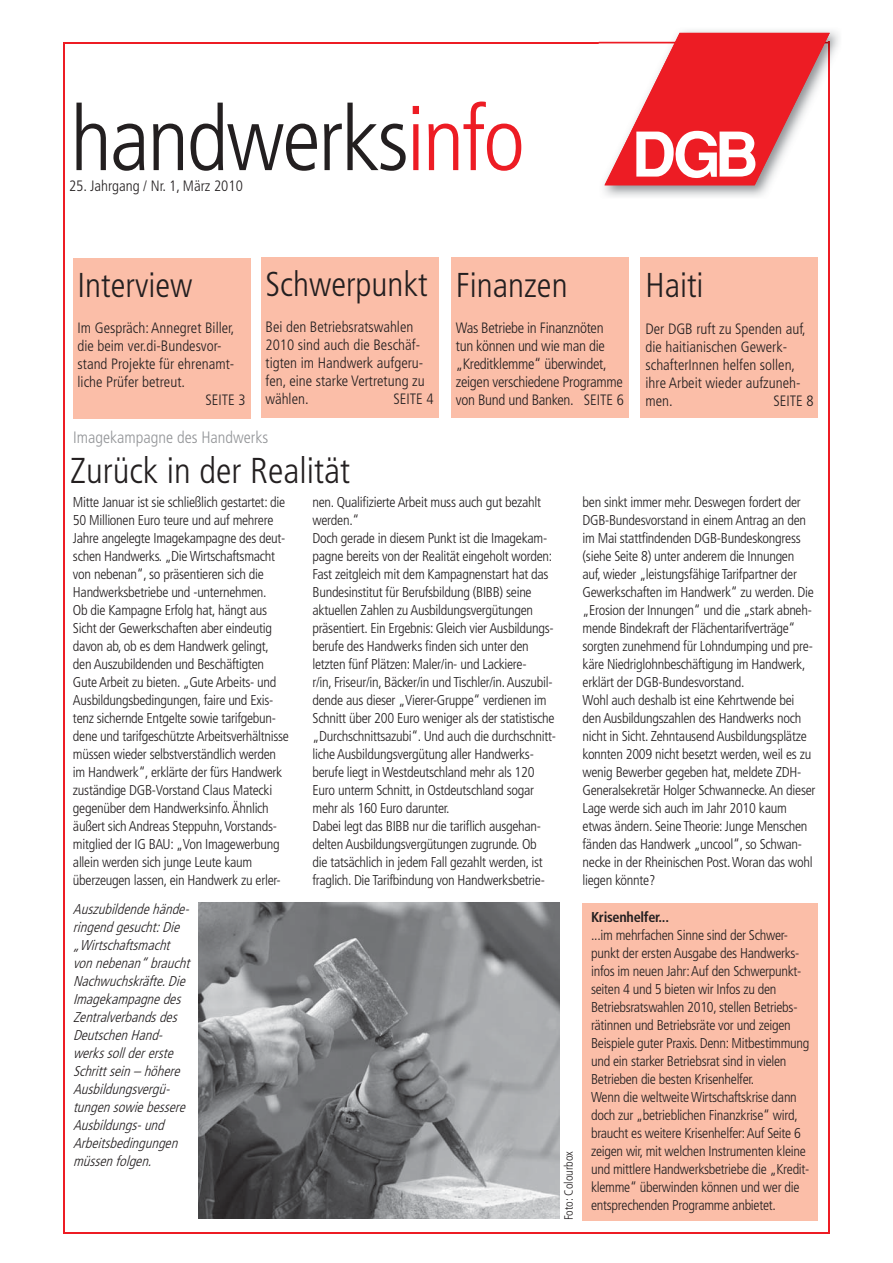
<style>
.page{position:relative;width:893px;height:1263px;background:#fff}
.page>*{position:absolute;margin:0;border:0;box-sizing:border-box;transform-origin:0 0}
.t1{font:300 condensed 90px "Frutiger LT Std";letter-spacing:-.025em;color:#231f20}
.t2{font:300 condensed 36px "Frutiger LT Std";color:#231f20}
.t3{font:300 condensed 34.5px "Frutiger LT Std";color:#231f20}
.t4{font:300 condensed 16.5px "Frutiger LT Std";color:#939598}
.t5{font:300 condensed 15px/18px "Frutiger LT Std";color:#231f20}
.t6{font:300 condensed 15px/18px "Frutiger LT Std";letter-spacing:-.02em;color:#231f20}
.t7{font:300 condensed 14.25px/18px "Frutiger LT Std";letter-spacing:-.02em;color:#231f20}
.t8{font:italic 300 condensed 14.25px/18px "Frutiger LT Std";color:#231f20}
.t9{font:700 condensed 14.25px "Frutiger LT Std";letter-spacing:-.02em;color:#231f20}
.t10{font:300 condensed 12px "Frutiger LT Std";color:#231f20}
.s1{color:#ed1c24}
</style>
<div class="page">
<div style="left:73px;top:259px;width:177px;height:160px;background:#fbbea8"></div>
<div style="left:262px;top:257px;width:177px;height:160px;background:#fbbea8"></div>
<div style="left:451px;top:257px;width:178px;height:160px;background:#fbbea8"></div>
<div style="left:641px;top:258px;width:177px;height:160px;background:#fbbea8"></div>
<hr style="left:63px;top:42px;width:765px;height:1px;background:#ed1c24">
<hr style="left:828px;top:42px;width:2px;height:1192px;background:#ed1c24">
<hr style="left:63px;top:1232px;width:766px;height:2px;background:#ed1c24">
<hr style="left:63px;top:43px;width:2px;height:1191px;background:#ed1c24">
<img style="left:599px;top:30px;width:240px;height:167px">
<img style="left:828px;top:185px;width:2px;height:12px">
<svg style="left:604px;top:33px;width:226px;height:152px"></svg>
<img style="left:199px;top:903px;width:360px;height:316px">
<div style="left:583px;top:903px;width:235px;height:318px;background:#fbbea8"></div>
<h1 class="t1" style="left:70px;top:95px;width:456px">handwerks<span class="s1">info</span></h1>
<p class="t5" style="left:69px;top:178px;width:175px">25. Jahrgang / Nr. 1, März 2010</p>
<h3 class="t3" style="left:78px;top:269px;width:117px">Interview</h3>
<p class="t5" style="left:78px;top:320px;width:158px">Im Gespräch: Annegret Biller,</p>
<p class="t5" style="left:78px;top:338px;width:146px">die beim ver.di-Bundesvor-</p>
<p class="t5" style="left:78px;top:356px;width:158px">stand Projekte für ehrenamt-</p>
<p class="t5" style="left:78px;top:374px;width:109px">liche Prüfer betreut.</p>
<p class="t5" style="left:206px;top:392px;width:42px">SEITE 3</p>
<h3 class="t3" style="left:266px;top:267px;width:164px">Schwerpunkt</h3>
<p class="t5" style="left:266px;top:318px;width:161px">Bei den Betriebsratswahlen<br>2010 sind auch die Beschäf&shy;tigten im Handwerk aufgeru&shy;fen, eine starke Vertretung zu wählen.</p>
<p class="t5" style="left:393px;top:390px;width:42px">SEITE 4</p>
<p class="t4" style="left:73px;top:430px;width:197px">Imagekampagne des Handwerks</p>
<h2 class="t2" style="left:70px;top:453px;width:281px">Zurück in der Realität</h2>
<h3 class="t3" style="left:456px;top:268px;width:113px">Finanzen</h3>
<p class="t6" style="left:456px;top:319px;width:170px">Was Betriebe in Finanznöten tun können und wie man die „Kreditklemme“ überwindet, zeigen verschiedene Programme von Bund und Banken. SEITE 6</p>
<h3 class="t3" style="left:645px;top:268px;width:60px">Haiti</h3>
<p class="t5" style="left:645px;top:321px;width:162px">Der DGB ruft zu Spenden auf, die haitianischen Gewerk&shy;schafterInnen helfen sollen, ihre Arbeit wieder aufzuneh&shy;men.</p>
<p class="t5" style="left:773px;top:393px;width:42px">SEITE 8</p>
<p class="t7" style="left:73px;top:494px;width:218px">Mitte Januar ist sie schließlich gestartet: die 50 Millionen Euro teure und auf mehrere Jahre angelegte Imagekampagne des deut&shy;schen Handwerks. „Die Wirtschaftsmacht von nebenan“, so präsentieren sich die Handwerksbetriebe und -unternehmen.<br>Ob die Kampagne Erfolg hat, hängt aus Sicht der Gewerkschaften aber eindeutig davon ab, ob es dem Handwerk gelingt, den Auszubildenden und Beschäftigten Gute Arbeit zu bieten. „Gute Arbeits- und Ausbildungsbedingungen, faire und Exis&shy;tenz sichernde Entgelte sowie tarifgebun&shy;dene und tarifgeschützte Arbeitsverhältnisse müssen wieder selbstverständlich werden im Handwerk“, erklärte der fürs Handwerk zuständige DGB-Vorstand Claus Matecki gegenüber dem Handwerksinfo. Ähnlich äußert sich Andreas Steppuhn, Vorstands&shy;mitglied der IG BAU: „Von Imagewerbung allein werden sich junge Leute kaum überzeugen lassen, ein Handwerk zu erler-</p>
<p class="t7" style="left:313px;top:494px;width:245px">nen. Qualifizierte Arbeit muss auch gut bezahlt werden.“<br>Doch gerade in diesem Punkt ist die Imagekam&shy;pagne bereits von der Realität eingeholt worden:<br>Fast zeitgleich mit dem Kampagnenstart hat das Bundesinstitut für Berufsbildung (BIBB) seine aktuellen Zahlen zu Ausbildungsvergütungen präsentiert. Ein Ergebnis: Gleich vier Ausbildungs&shy;berufe des Handwerks finden sich unter den letzten fünf Plätzen: Maler/in- und Lackiere -<br>r/in, Friseur/in, Bäcker/in und Tischler/in. Auszubil&shy;dende aus dieser „Vierer-Gruppe“ verdienen im Schnitt über 200 Euro weniger als der statistische „Durchschnittsazubi“. Und auch die durchschnitt&shy;liche Ausbildungsvergütung aller Handwerks&shy;berufe liegt in Westdeutschland mehr als 120<br>Euro unterm Schnitt, in Ostdeutschland sogar mehr als 160 Euro darunter.<br>Dabei legt das BIBB nur die tariflich ausgehan&shy;delten Ausbildungsvergütungen zugrunde. Ob<br>die tatsächlich in jedem Fall gezahlt werden, ist fraglich. Die Tarifbindung von Handwerksbetrie-</p>
<p class="t7" style="left:583px;top:494px;width:234px">ben sinkt immer mehr. Deswegen fordert der DGB-Bundesvorstand in einem Antrag an den im Mai stattfindenden DGB-Bundeskongress (siehe Seite 8) unter anderem die Innungen auf, wieder „leistungsfähige Tarifpartner der Gewerkschaften im Handwerk“ zu werden. Die „Erosion der Innungen“ und die „stark abneh&shy;mende Bindekraft der Flächentarifverträge“ sorgten zunehmend für Lohndumping und pre&shy;käre Niedriglohnbeschäftigung im Handwerk, erklärt der DGB-Bundesvorstand.<br>Wohl auch deshalb ist eine Kehrtwende bei den Ausbildungszahlen des Handwerks noch nicht in Sicht. Zehntausend Ausbildungsplätze konnten 2009 nicht besetzt werden, weil es zu wenig Bewerber gegeben hat, meldete ZDH-Generalsekretär Holger Schwannecke. An dieser Lage werde sich auch im Jahr 2010 kaum etwas ändern. Seine Theorie: Junge Menschen fänden das Handwerk „uncool“, so Schwan&shy;necke in der Rheinischen Post. Woran das wohl liegen könnte?</p>
<p class="t9" style="left:591px;top:910px;width:80px">Krisenhelfer...</p>
<p class="t7" style="left:591px;top:927px;width:220px">...im mehrfachen Sinne sind der Schwer&shy;punkt der ersten Ausgabe des Handwerks&shy;infos im neuen Jahr: Auf den Schwerpunkt&shy;seiten 4 und 5 bieten wir Infos zu den Betriebsratswahlen 2010, stellen Betriebs&shy;rätinnen und Betriebsräte vor und zeigen Beispiele guter Praxis. Denn: Mitbestimmung und ein starker Betriebsrat sind in vielen Betrieben die besten Krisenhelfer.<br>Wenn die weltweite Wirtschaftskrise dann doch zur „betrieblichen Finanzkrise“ wird, braucht es weitere Krisenhelfer: Auf Seite 6 zeigen wir, mit welchen Instrumenten kleine und mittlere Handwerksbetriebe die „Kredit&shy;klemme“ überwinden können und wer die entsprechenden Programme anbietet.</p>
<p class="t8" style="left:73px;top:900px;width:122px">Auszubildendehände&shy;ringendgesucht:Die „Wirtschaftsmacht vonnebenan“braucht<br>Nachwuchskräfte.Die<br>Imagekampagnedes<br>Zentralverbandsdes<br>DeutschenHand&shy;werkssolldererste<br>Schrittsein–höhere<br>Ausbildungsvergü&shy;tungensowiebessere<br>Ausbildungs-und<br>Arbeitsbedingungen müssenfolgen.</p>
<p class="t10" style="left:563px;top:1220px;width:70px;rotate:-90deg">Foto: Colourbox</p>
</div>
